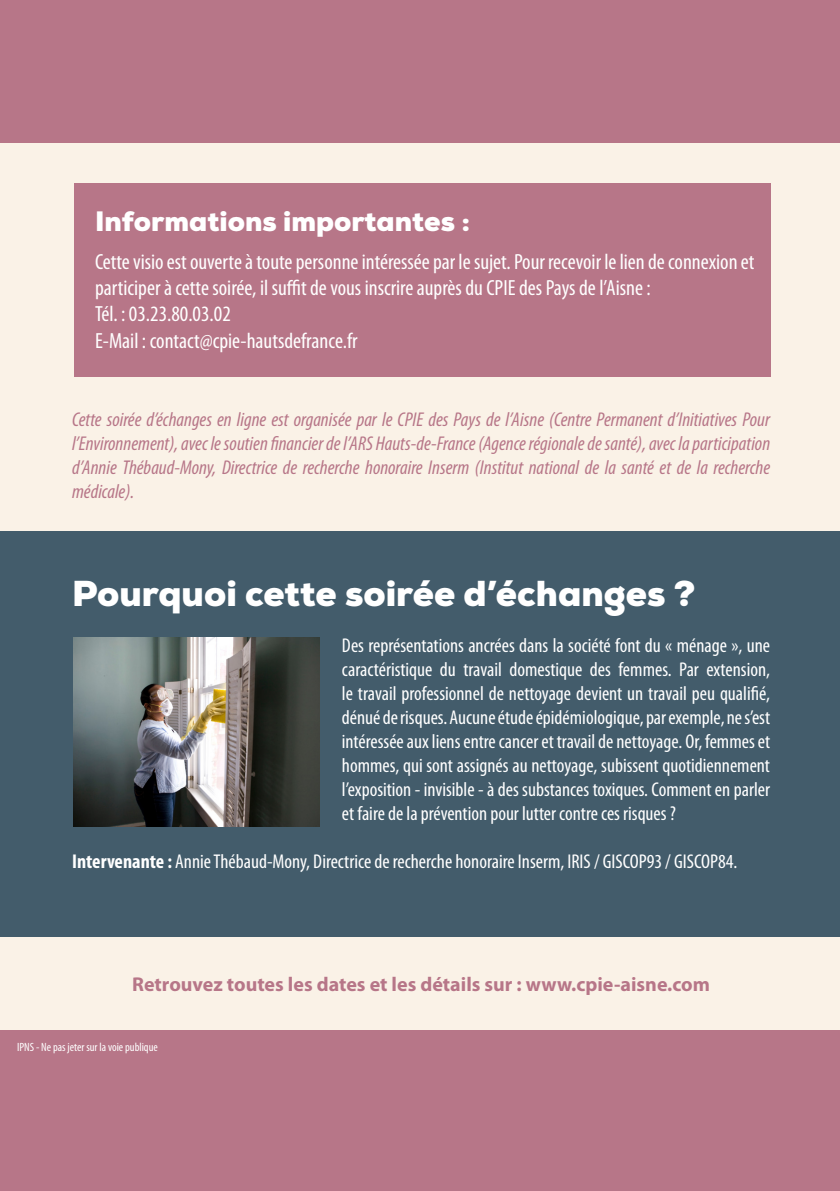
<style>
.page{position:relative;width:840px;height:1191px;background:#fff}
.page>*{position:absolute;margin:0;border:0;box-sizing:border-box;transform-origin:0 0}
.t1{font:900 36px "Nexa";color:#fff}
.t2{font:900 28px "Nexa";color:#fff}
.t3{font:condensed 22px/26.4px "Myriad Pro";color:#fff}
.t4{font:condensed 20px/24px "Myriad Pro";color:#fff;text-align:justify}
.t5{font:italic condensed 20px/24px "Myriad Pro";color:#b77688;text-align:justify}
.t6{font:700 20px "Myriad Pro";color:#b77688}
.t7{font:condensed 12px "Myriad Pro";color:#fff}
.s1{font-weight:700}
</style>
<div class="page">
<div style="left:0;top:0;width:839px;height:1191px;background:#faf2e7"></div>
<div style="left:0;top:1030px;width:839px;height:161px;background:#b77688"></div>
<div style="left:74px;top:183px;width:695px;height:194px;background:#b77688"></div>
<div style="left:0;top:531px;width:839px;height:405px;background:#435c6b"></div>
<div style="left:0;top:0;width:839px;height:143px;background:#b77688"></div>
<img style="left:74px;top:637px;width:245px;height:189px">
<h2 class="t2" style="left:95px;top:203px;width:376px">Informations importantes :</h2>
<p class="t3" style="left:95px;top:248px;width:660px">Cette visio est ouverte à toute personne intéressée par le sujet. Pour recevoir le lien de connexion et participer à cette soirée, il suffit de vous inscrire auprès du CPIE des Pays de l’Aisne :<br>Tél. : 03.23.80.03.02<br>E-Mail : contact@cpie-hautsdefrance.fr</p>
<p class="t5" style="left:72px;top:407px;width:699px">Cette soirée d’échanges en ligne est organisée par le CPIE des Pays de l’Aisne (Centre Permanent d’Initiatives Pour l’Environnement), avec le soutien financier de l’ARS Hauts-de-France (Agence régionale de santé), avec la participation d’Annie Thébaud-Mony, Directrice de recherche honoraire Inserm (Institut national de la santé et de la recherche médicale).</p>
<h1 class="t1" style="left:72px;top:570px;width:624px">Pourquoi cette soirée d’échanges ?</h1>
<p class="t4" style="left:342px;top:633px;width:429px">Des représentations ancrées dans la société font du « ménage », une caractéristique du travail domestique des femmes. Par extension, le travail professionnel de nettoyage devient un travail peu qualifié, dénué de risques. Aucune étude épidémiologique, par exemple, ne s’est intéressée aux liens entre cancer et travail de nettoyage. Or, femmes et hommes, qui sont assignés au nettoyage, subissent quotidiennement l’exposition - invisible - à des substances toxiques. Comment en parler et faire de la prévention pour lutter contre ces risques ?</p>
<p class="t4" style="left:72px;top:849px;width:666px"><span class="s1">Intervenante :</span> Annie Thébaud-Mony, Directrice de recherche honoraire Inserm, IRIS / GISCOP93 / GISCOP84.</p>
<p class="t6" style="left:132px;top:971px;width:579px">Retrouvez toutes les dates et les détails sur : www.cpie-aisne.com</p>
<p class="t7" style="left:17px;top:1040px;width:142px">IPNS - Ne pas jeter sur la voie publique</p>
</div>
